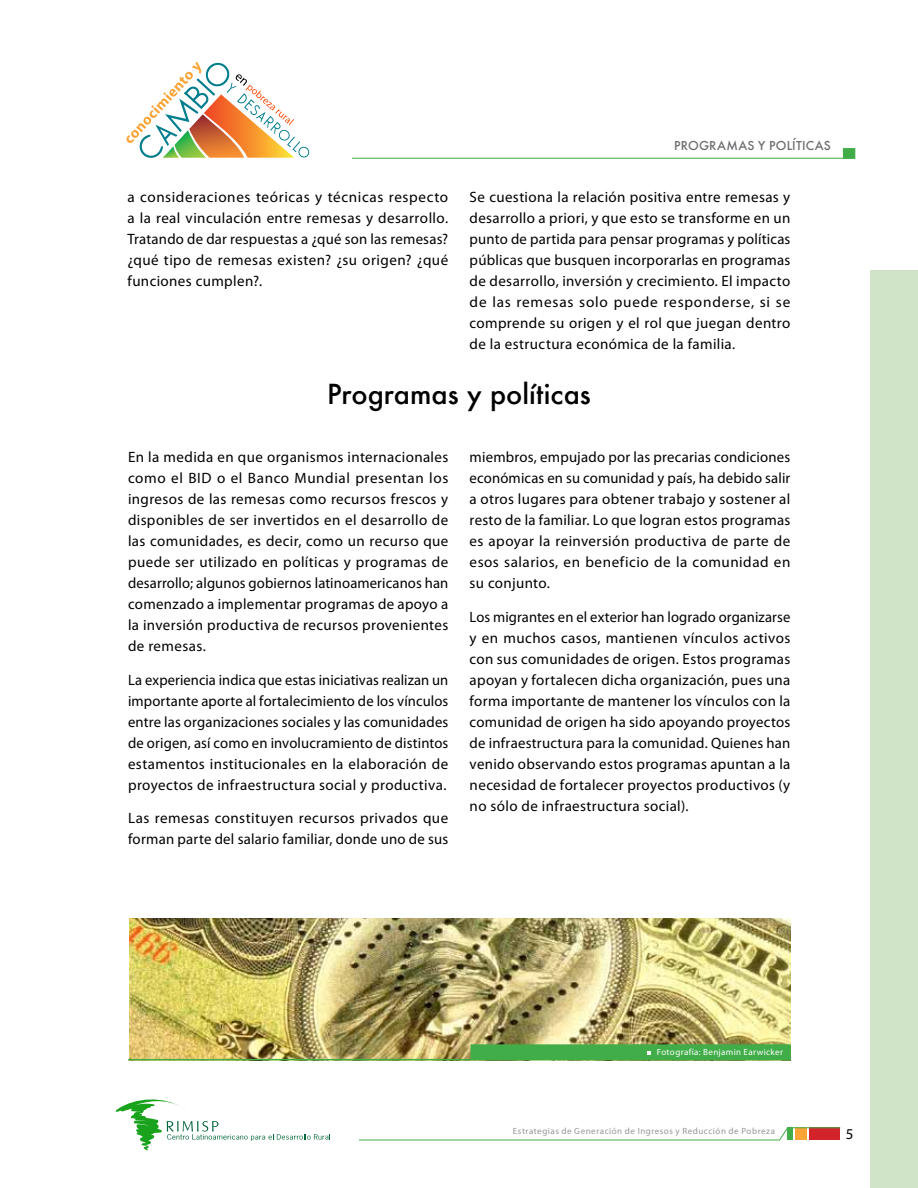
<style>
.page{position:relative;width:918px;height:1188px;background:#fff}
.page>*{position:absolute;margin:0;border:0;box-sizing:border-box;transform-origin:0 0}
.t1{font:500 27px "Futura";color:#000}
.t2{font:15px/21px "Myriad Pro";letter-spacing:.025em;color:#000;text-align:justify}
.t3{font:500 12px "Futura";letter-spacing:.02em;color:#6d6e71}
.t4{font:9px "Myriad Pro";letter-spacing:.06em;color:#939598}
.t5{font:9px "Myriad Pro";letter-spacing:.04em;color:#fff}
</style>
<div class="page">
<svg style="left:359px;top:1127px;width:482px;height:14px"></svg>
<svg style="left:126px;top:62px;width:183px;height:96px"></svg>
<svg style="left:115px;top:1099px;width:215px;height:51px"></svg>
<hr style="left:352px;top:158px;width:503px;height:1px;background:#41ad49">
<div style="left:843px;top:148px;width:12px;height:11px;background:#41ad49;border:1px solid #41ad49"></div>
<div style="left:871px;top:271px;width:47px;height:917px;background:#d0e4c8"></div>
<img style="left:130px;top:918px;width:661px;height:141px">
<div style="left:470px;top:1044px;width:321px;height:16px;background:#41ad49;border:1px solid #41ad49"></div>
<svg style="left:647px;top:1051px;width:3px;height:4px"></svg>
<hr style="left:128px;top:1059px;width:663px;height:1px;background:#41ad49">
<p class="t3" style="left:674px;top:138px;width:158px">PROGRAMAS Y POLÍTICAS</p>
<p class="t2" style="left:127px;top:186px;width:322px">a consideraciones teóricas y técnicas respecto a la real vinculación entre remesas y desarrollo.<br>Tratando de dar respuestas a ¿qué son las remesas? ¿qué tipo de remesas existen? ¿su origen? ¿qué funciones cumplen?.</p>
<p class="t2" style="left:470px;top:186px;width:322px">Se cuestiona la relación positiva entre remesas y desarrollo a priori, y que esto se transforme en un punto de partida para pensar programas y políticas públicas que busquen incorporarlas en programas de desarrollo, inversión y crecimiento. El impacto de las remesas solo puede responderse, si se comprende su origen y el rol que juegan dentro de la estructura económica de la familia.</p>
<h1 class="t1" style="left:327px;top:375px;width:265px">Programas y políticas</h1>
<p class="t2" style="left:128px;top:446px;width:322px">En la medida en que organismos internacionales como el BID o el Banco Mundial presentan los ingresos de las remesas como recursos frescos y disponibles de ser invertidos en el desarrollo de las comunidades, es decir, como un recurso que puede ser utilizado en políticas y programas de desarrollo; algunos gobiernos latinoamericanos han comenzado a implementar programas de apoyo a la inversión productiva de recursos provenientes de remesas.</p>
<p class="t2" style="left:128px;top:669px;width:322px">La experiencia indica que estas iniciativas realizan un importante aporte al fortalecimiento de los vínculos entre las organizaciones sociales y las comunidades de origen, así como en involucramiento de distintos estamentos institucionales en la elaboración de proyectos de infraestructura social y productiva.</p>
<p class="t2" style="left:128px;top:808px;width:322px">Las remesas constituyen recursos privados que forman parte del salario familiar, donde uno de sus</p>
<p class="t2" style="left:470px;top:446px;width:322px">miembros, empujado por las precarias condiciones económicas en su comunidad y país, ha debido salir a otros lugares para obtener trabajo y sostener al resto de la familiar. Lo que logran estos programas es apoyar la reinversión productiva de parte de esos salarios, en beneficio de la comunidad en su conjunto.</p>
<p class="t2" style="left:470px;top:606px;width:322px">Los migrantes en el exterior han logrado organizarse y en muchos casos, mantienen vínculos activos con sus comunidades de origen. Estos programas apoyan y fortalecen dicha organización, pues una forma importante de mantener los vínculos con la comunidad de origen ha sido apoyando proyectos de infraestructura para la comunidad. Quienes han venido observando estos programas apuntan a la necesidad de fortalecer proyectos productivos (y no sólo de infraestructura social).</p>
<p class="t5" style="left:657px;top:1047px;width:128px">Fotografía: Benjamin Earwicker</p>
<p class="t4" style="left:513px;top:1125px;width:264px">Estrategias de Generación de Ingresos y Reducción de Pobreza</p>
<p class="t2" style="left:846px;top:1123px;width:9px">5</p>
</div>
